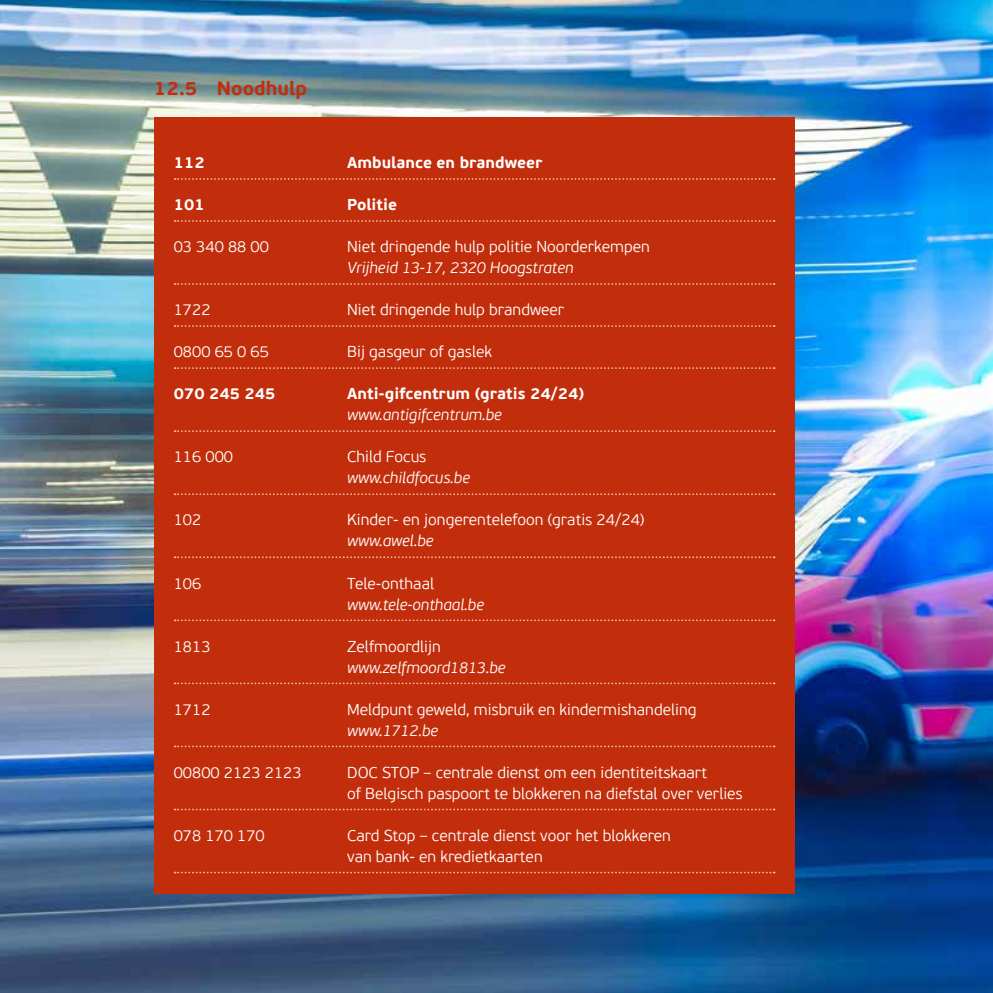
<style>
.page{position:relative;width:993px;height:993px;background:#fff}
.page>*{position:absolute;margin:0;border:0;box-sizing:border-box;transform-origin:0 0}
.t1{font:700 19.25px "PF Beau Sans Pro";color:#c22e0c}
.t2{font:300 15.75px/21px "PF Beau Sans Pro";color:#fff}
.t3{font:italic 300 15.75px "PF Beau Sans Pro";color:#fff}
.t4{font:700 15.75px "PF Beau Sans Pro";color:#fff}
</style>
<div class="page">
<img style="left:1px;top:0;width:991px;height:992px">
<div style="left:154px;top:117px;width:640px;height:776px;background:#c22e0c"></div>
<svg style="left:174px;top:178px;width:600px;height:2px"></svg>
<svg style="left:174px;top:220px;width:600px;height:2px"></svg>
<svg style="left:174px;top:283px;width:600px;height:2px"></svg>
<svg style="left:174px;top:325px;width:600px;height:2px"></svg>
<svg style="left:174px;top:367px;width:600px;height:2px"></svg>
<svg style="left:174px;top:430px;width:600px;height:2px"></svg>
<svg style="left:174px;top:493px;width:600px;height:2px"></svg>
<svg style="left:174px;top:556px;width:600px;height:2px"></svg>
<svg style="left:174px;top:619px;width:600px;height:2px"></svg>
<svg style="left:174px;top:682px;width:600px;height:2px"></svg>
<svg style="left:174px;top:745px;width:600px;height:2px"></svg>
<svg style="left:174px;top:808px;width:600px;height:2px"></svg>
<svg style="left:174px;top:871px;width:600px;height:2px"></svg>
<p class="t1" style="left:154px;top:76px;width:155px">12.5 Noodhulp</p>
<p class="t4" style="left:174px;top:153px;width:32px">112</p>
<p class="t4" style="left:347px;top:153px;width:197px">Ambulance en brandweer</p>
<p class="t4" style="left:174px;top:195px;width:32px">101</p>
<p class="t4" style="left:347px;top:195px;width:51px">Politie</p>
<p class="t2" style="left:174px;top:236px;width:97px">03 340 88 00</p>
<p class="t2" style="left:347px;top:236px;width:304px">Niet dringende hulp politie Noorderkempen</p>
<p class="t3" style="left:347px;top:259px;width:228px">Vrijheid 13-17, 2320 Hoogstraten</p>
<p class="t2" style="left:174px;top:299px;width:38px">1722</p>
<p class="t2" style="left:347px;top:299px;width:219px">Niet dringende hulp brandweer</p>
<p class="t2" style="left:174px;top:341px;width:97px">0800 65 0 65</p>
<p class="t2" style="left:347px;top:341px;width:146px">Bij gasgeur of gaslek</p>
<p class="t4" style="left:174px;top:384px;width:103px">070 245 245</p>
<p class="t4" style="left:347px;top:384px;width:238px">Anti-gifcentrum (gratis 24/24)</p>
<p class="t3" style="left:347px;top:406px;width:156px">www.antigifcentrum.be</p>
<p class="t2" style="left:174px;top:446px;width:61px">116 000</p>
<p class="t2" style="left:347px;top:446px;width:81px">Child Focus</p>
<p class="t3" style="left:347px;top:469px;width:124px">www.childfocus.be</p>
<p class="t2" style="left:174px;top:509px;width:29px">102</p>
<p class="t2" style="left:347px;top:509px;width:299px">Kinder- en jongerentelefoon (gratis 24/24)</p>
<p class="t3" style="left:347px;top:532px;width:88px">www.awel.be</p>
<p class="t2" style="left:174px;top:572px;width:29px">106</p>
<p class="t2" style="left:347px;top:572px;width:88px">Tele-onthaal</p>
<p class="t3" style="left:347px;top:595px;width:138px">www.tele-onthaal.be</p>
<p class="t2" style="left:174px;top:635px;width:38px">1813</p>
<p class="t2" style="left:347px;top:635px;width:95px">Zelfmoordlijn</p>
<p class="t3" style="left:347px;top:658px;width:160px">www.zelfmoord1813.be</p>
<p class="t2" style="left:174px;top:698px;width:38px">1712</p>
<p class="t2" style="left:347px;top:698px;width:351px">Meldpunt geweld, misbruik en kindermishandeling</p>
<p class="t3" style="left:347px;top:721px;width:92px">www.1712.be</p>
<p class="t2" style="left:174px;top:761px;width:129px">00800 2123 2123</p>
<p class="t2" style="left:347px;top:761px;width:397px">DOC STOP – centrale dienst om een identiteitskaart<br>of Belgisch paspoort te blokkeren na diefstal over verlies</p>
<p class="t2" style="left:174px;top:824px;width:92px">078 170 170</p>
<p class="t2" style="left:347px;top:824px;width:325px">Card Stop – centrale dienst voor het blokkeren van bank- en kredietkaarten</p>
</div>
